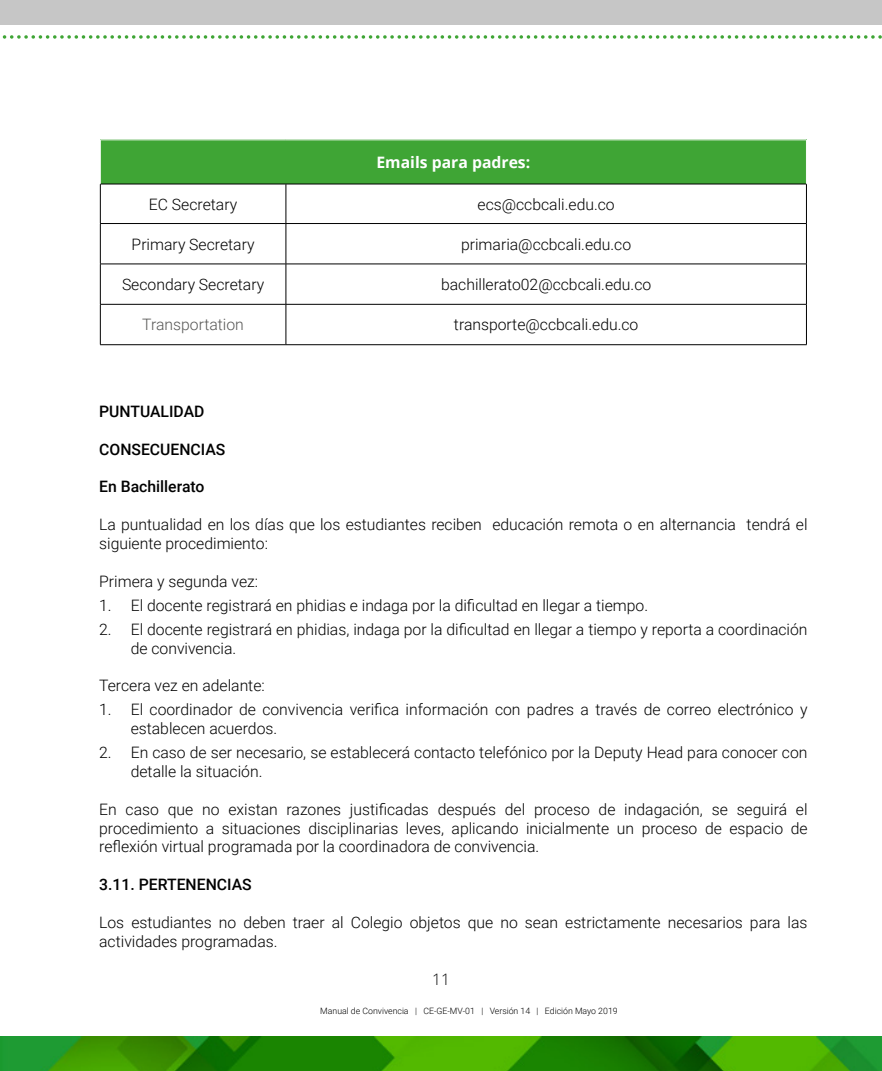
<style>
.page{position:relative;width:882px;height:1071px;background:#fff}
.page>*{position:absolute;margin:0;border:0;box-sizing:border-box;transform-origin:0 0}
.t1{font:300 15.75px/18.9px "Roboto";color:#000}
.t2{font:500 15.75px "Roboto";color:#000}
.t3{font:700 15.75px "Open Sans";color:#fff}
.t4{font:300 15.75px "Roboto";color:#575756}
.t5{font:300 15.75px "Open Sans";color:#000}
.t6{font:300 8.75px "Roboto";color:#000}
</style>
<div class="page">
<div style="left:0;top:0;width:882px;height:25px;background:#c6c6c6"></div>
<img style="left:0;top:1037px;width:882px;height:34px">
<svg style="left:2px;top:35px;width:880px;height:4px"></svg>
<div style="left:100px;top:140px;width:706px;height:44px;background:#3fa535"></div>
<hr style="left:100px;top:184px;width:186px;height:1px;background:#000">
<hr style="left:100px;top:184px;width:1px;height:39px;background:#000">
<hr style="left:286px;top:184px;width:521px;height:1px;background:#000">
<hr style="left:286px;top:184px;width:1px;height:39px;background:#000">
<hr style="left:806px;top:184px;width:1px;height:39px;background:#000">
<hr style="left:100px;top:223px;width:186px;height:1px;background:#000">
<hr style="left:100px;top:224px;width:1px;height:40px;background:#000">
<hr style="left:286px;top:223px;width:521px;height:1px;background:#000">
<hr style="left:286px;top:224px;width:1px;height:40px;background:#000">
<hr style="left:806px;top:224px;width:1px;height:40px;background:#000">
<hr style="left:100px;top:264px;width:186px;height:1px;background:#000">
<hr style="left:100px;top:264px;width:1px;height:40px;background:#000">
<hr style="left:286px;top:264px;width:521px;height:1px;background:#000">
<hr style="left:286px;top:264px;width:1px;height:40px;background:#000">
<hr style="left:806px;top:264px;width:1px;height:40px;background:#000">
<hr style="left:100px;top:304px;width:186px;height:1px;background:#000">
<hr style="left:100px;top:305px;width:1px;height:40px;background:#000">
<hr style="left:286px;top:304px;width:521px;height:1px;background:#000">
<hr style="left:286px;top:305px;width:1px;height:40px;background:#000">
<hr style="left:806px;top:305px;width:1px;height:40px;background:#000">
<hr style="left:100px;top:344px;width:186px;height:1px;background:#000">
<hr style="left:286px;top:344px;width:521px;height:1px;background:#000">
<hr style="left:100px;top:140px;width:186px;height:1px;background:#fff">
<hr style="left:100px;top:140px;width:1px;height:44px;background:#fff">
<hr style="left:286px;top:140px;width:521px;height:1px;background:#fff">
<p class="t3" style="left:377px;top:151px;width:155px">Emails para padres:</p>
<p class="t1" style="left:149px;top:194px;width:90px">EC Secretary</p>
<p class="t1" style="left:478px;top:194px;width:139px">ecs@ccbcali.edu.co</p>
<p class="t1" style="left:132px;top:234px;width:124px">Primary Secretary</p>
<p class="t1" style="left:461px;top:234px;width:172px">primaria@ccbcali.edu.co</p>
<p class="t1" style="left:122px;top:274px;width:144px">Secondary Secretary</p>
<p class="t1" style="left:441px;top:274px;width:212px">bachillerato02@ccbcali.edu.co</p>
<p class="t4" style="left:142px;top:314px;width:103px">Transportation</p>
<p class="t1" style="left:454px;top:315px;width:186px">transporte@ccbcali.edu.co</p>
<p class="t2" style="left:99px;top:400px;width:107px">PUNTUALIDAD</p>
<p class="t2" style="left:99px;top:438px;width:128px">CONSECUENCIAS</p>
<p class="t2" style="left:99px;top:476px;width:107px">En Bachillerato</p>
<p class="t1" style="left:99px;top:515px;width:710px">La puntualidad en los días que los estudiantes reciben educación remota o en alternancia tendrá el siguiente procedimiento:</p>
<p class="t1" style="left:99px;top:571px;width:160px">Primera y segunda vez:</p>
<p class="t1" style="left:99px;top:595px;width:550px">1. El docente registrará en phidias e indaga por la dificultad en llegar a tiempo.</p>
<p class="t1" style="left:131px;top:619px;width:678px;text-indent:-32px">2. El docente registrará en phidias, indaga por la dificultad en llegar a tiempo y reporta a coordinación de convivencia.</p>
<p class="t1" style="left:99px;top:676px;width:167px">Tercera vez en adelante:</p>
<p class="t1" style="left:131px;top:700px;width:678px;text-indent:-32px">1. El coordinador de convivencia verifica información con padres a través de correo electrónico y establecen acuerdos.</p>
<p class="t1" style="left:131px;top:742px;width:678px;text-indent:-32px">2. En caso de ser necesario, se establecerá contacto telefónico por la Deputy Head para conocer con detalle la situación.</p>
<p class="t1" style="left:99px;top:799px;width:710px;text-align:justify">En caso que no existan razones justificadas después del proceso de indagación, se seguirá el procedimiento a situaciones disciplinarias leves, aplicando inicialmente un proceso de espacio de reflexión virtual programada por la coordinadora de convivencia.</p>
<p class="t2" style="left:99px;top:874px;width:154px">3.11. PERTENENCIAS</p>
<p class="t1" style="left:99px;top:912px;width:710px">Los estudiantes no deben traer al Colegio objetos que no sean estrictamente necesarios para las actividades programadas.</p>
<p class="t5" style="left:432px;top:969px;width:19px">11</p>
<p class="t6" style="left:320px;top:1004px;width:299px">Manual de Convivencia | CE-GE-MV-01 | Versión 14 | Edición Mayo 2019</p>
</div>
